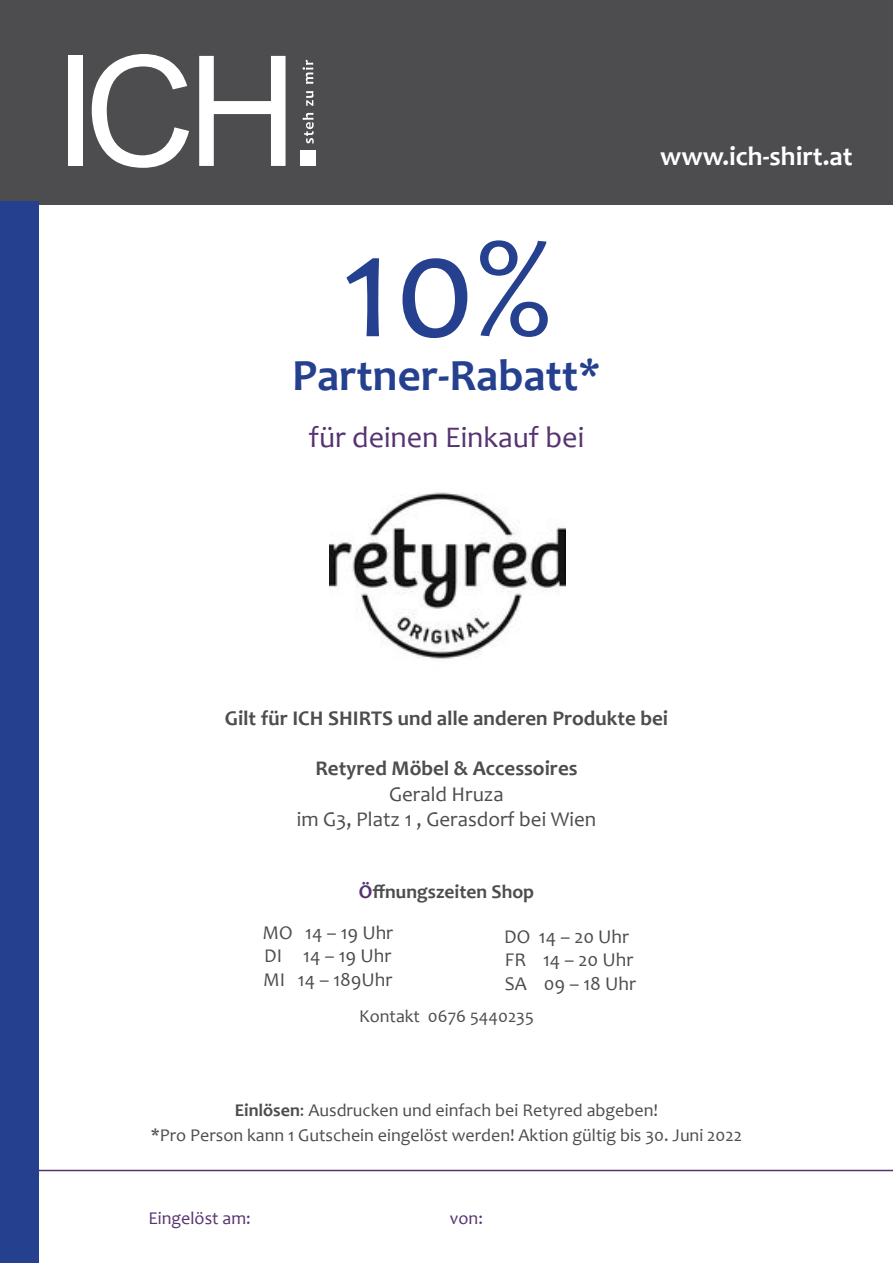
<style>
.page{position:relative;width:893px;height:1263px;background:#fff}
.page>*{position:absolute;margin:0;border:0;box-sizing:border-box;transform-origin:0 0}
.t1{font:150px "Candara";color:#25408f}
.t2{font:700 45px "Candara";color:#25408f}
.t3{font:30px "Candara";color:#563370}
.t4{font:700 27px "Candara";color:#fff}
.t5{font:700 21px "Candara";color:#4d4d4f}
.t6{font:21px/25.2px "Candara";color:#4d4d4f;text-align:center}
.t7{font:19.5px/23.4px "Candara";color:#4d4d4f}
.t8{font:700 19.5px "Candara";color:#4d4d4f}
.t9{font:18px/25.2px "Candara";color:#4d4d4f;text-align:center}
.t10{font:18px "Candara";color:#563370}
.s1{color:#563370}
.s2{font-weight:700}
</style>
<div class="page">
<div style="left:0;top:0;width:893px;height:205px;background:#4d4d4f"></div>
<div style="left:68px;top:56px;width:15px;height:110px;background:#fff"></div>
<svg style="left:92px;top:54px;width:97px;height:114px"></svg>
<svg style="left:199px;top:56px;width:87px;height:110px"></svg>
<div style="left:301px;top:151px;width:15px;height:15px;background:#fff"></div>
<svg style="left:303px;top:60px;width:11px;height:84px"></svg>
<div style="left:0;top:202px;width:38px;height:1061px;background:#25408f"></div>
<img style="left:330px;top:492px;width:236px;height:167px">
<hr style="left:38px;top:1170px;width:855px;height:1px;background:#563370">
<h1 class="t1" style="left:341px;top:193px;width:212px">10%</h1>
<h2 class="t2" style="left:292px;top:347px;width:310px">Partner-Rabatt*</h2>
<h3 class="t3" style="left:309px;top:419px;width:277px">für deinen Einkauf bei</h3>
<h3 class="t4" style="left:660px;top:139px;width:194px">www.ich-shirt.at</h3>
<p class="t5" style="left:225px;top:705px;width:445px">Gilt für ICH SHIRTS und alle anderen Produkte bei</p>
<p class="t5" style="left:315px;top:755px;width:264px">Retyred Möbel &amp; Accessoires</p>
<p class="t6" style="left:297px;top:781px;width:301px">Gerald Hruza<br>im G3, Platz 1 , Gerasdorf bei Wien</p>
<p class="t8" style="left:359px;top:879px;width:177px"><span class="s1">Ö</span>ffnungszeiten Shop</p>
<p class="t7" style="left:262px;top:921px;width:132px;text-align:justify">MO 14 – 19 Uhr DI 14 – 19 Uhr MI 14 – 189Uhr</p>
<p class="t7" style="left:504px;top:925px;width:133px">DO 14 – 20 Uhr<br>FR 14 – 20 Uhr<br>SA 09 – 18 Uhr</p>
<p class="t9" style="left:359px;top:1003px;width:176px">Kontakt 0676 5440235</p>
<p class="t9" style="left:151px;top:1097px;width:593px"><span class="s2">Einlösen</span>: Ausdrucken und einfach bei Retyred abgeben!<br>*Pro Person kann 1 Gutschein eingelöst werden! Aktion gültig bis 30. Juni 2022</p>
<p class="t10" style="left:148px;top:1206px;width:104px">Eingelöst am:</p>
<p class="t10" style="left:450px;top:1206px;width:34px">von:</p>
</div>
